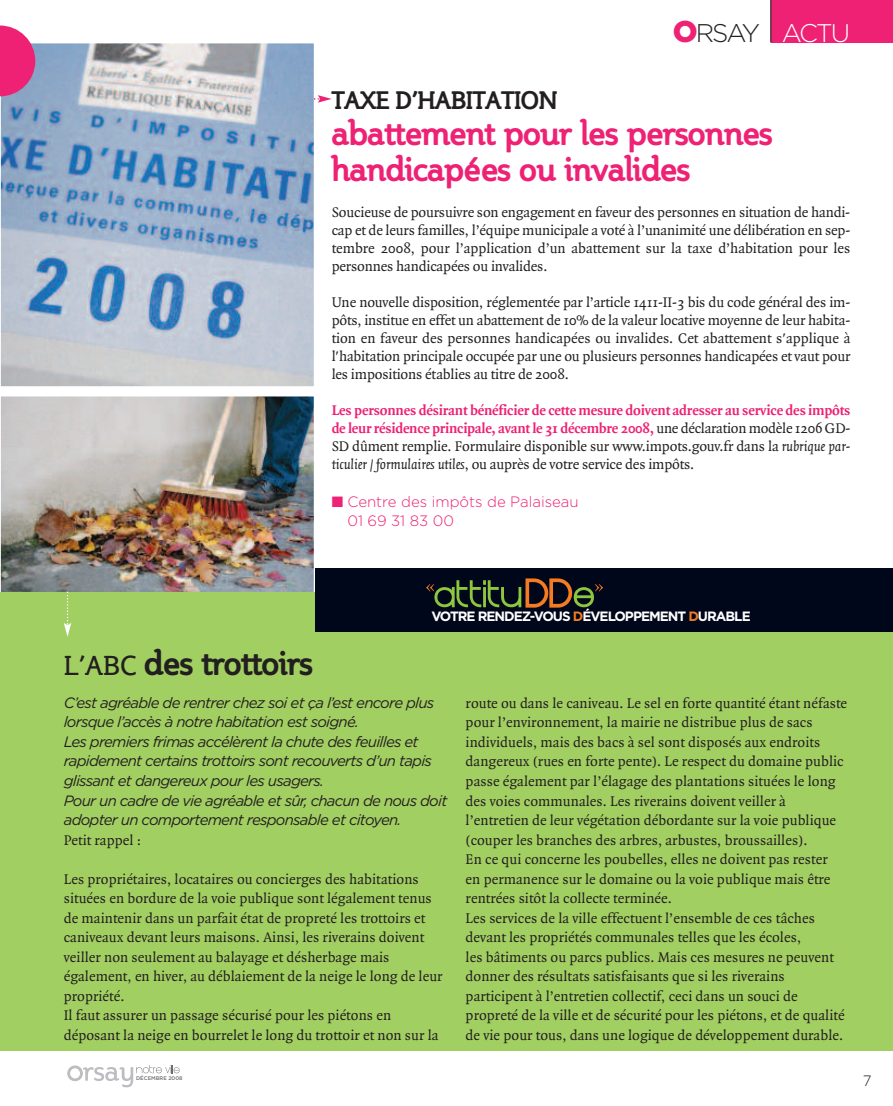
<style>
.page{position:relative;width:893px;height:1106px;background:#fff}
.page>*{position:absolute;margin:0;border:0;box-sizing:border-box;transform-origin:0 0}
.t1{font:700 33px/36px "Steinem";color:#ee2174}
.t2{font:700 33px "Steinem";color:#231f20}
.t3{font:300 25.5px "Gotham";letter-spacing:-.08em;color:#231f20}
.t4{font:700 24px "Steinem";color:#231f20}
.t5{font:15px/19.5px "Quadraat";letter-spacing:.005em;color:#231f20;text-align:justify}
.t6{font:italic 15px/19.5px "Gotham";letter-spacing:-.05em;color:#231f20}
.t7{font:700 15px/18px "Quadraat";letter-spacing:-.015em;color:#ee2174;text-align:justify}
.t8{font:300 15px/18px "Gotham";color:#ee2174}
.t9{font:300 15px "Gotham";color:#231f20}
.t10{font:700 13.5px "Gotham";letter-spacing:-.075em;color:#fff}
.t11{font:500 5.25px "Gotham";color:#6c6d70}
.s1{font-weight:900;font-size:30px;color:#ee2174}
.s2{color:#fff}
.s3{font-weight:400;color:#231f20}
.s4{font-weight:400;font-style:italic;color:#231f20}
.s5{color:#f47b21}
.s6{font-weight:400;font-size:27px}
</style>
<div class="page">
<img style="left:2px;top:397px;width:311px;height:195px">
<div style="left:0;top:395px;width:315px;height:205px;border:1px solid #fff"></div>
<div style="left:0;top:592px;width:893px;height:458px;background:#a2cf62"></div>
<img style="left:2px;top:45px;width:311px;height:340px">
<div style="left:0;top:43px;width:315px;height:344px;border:1px solid #fff"></div>
<div style="left:771px;top:0;width:122px;height:43px;background:#ee2174"></div>
<hr style="left:770px;top:0;width:1px;height:43px;background:#231f20">
<svg style="left:0;top:26px;width:35px;height:70px;background:#e44389"></svg>
<div style="left:315px;top:568px;width:578px;height:63px;background:#01071a"></div>
<svg style="left:426px;top:578px;width:177px;height:29px"></svg>
<svg style="left:68px;top:1065px;width:112px;height:22px"></svg>
<svg style="left:64px;top:591px;width:7px;height:45px"></svg>
<svg style="left:314px;top:95px;width:18px;height:8px"></svg>
<h2 class="t3" style="left:673px;top:18px;width:179px"><span class="s1">O</span>RSAY <span class="s2">ACTU</span></h2>
<h3 class="t4" style="left:332px;top:87px;width:227px">TAXE D’HABITATION</h3>
<h1 class="t1" style="left:332px;top:116px;width:442px">abattement pour les personnes handicapées ou invalides</h1>
<p class="t5" style="left:332px;top:203px;width:520px;line-height:18px">Soucieuse de poursuivre son engagement en faveur des personnes en situation de handi&shy;cap et de leurs familles, l’équipe municipale a voté à l’unanimité une délibération en sep&shy;tembre 2008, pour l’application d’un abattement sur la taxe d’habitation pour les personnes handicapées ou invalides.</p>
<p class="t5" style="left:332px;top:293px;width:520px;line-height:18px">Une nouvelle disposition, réglementée par l’article 1411-II-3 bis du code général des im&shy;pôts, institue en effet un abattement de 10% de la valeur locative moyenne de leur habita&shy;tion en faveur des personnes handicapées ou invalides. Cet abattement s'applique à l'habitation principale occupée par une ou plusieurs personnes handicapées et vaut pour les impositions établies au titre de 2008.</p>
<p class="t7" style="left:332px;top:401px;width:520px">Les personnes désirant bénéficier de cette mesure doivent adresser au service des impôts de leur résidence principale, avant le 31 décembre 2008, <span class="s3">une déclaration modèle 1206 GD-SD dûment remplie. Formulaire disponible sur www.impots.gouv.fr dans la</span> <span class="s4">rubrique par&shy;ticulier / formulaires utiles</span><span class="s3">, ou auprès de votre service des impôts.</span></p>
<p class="t8" style="left:347px;top:493px;width:233px;text-indent:-16px">■ Centre des impôts de Palaiseau<br>01 69 31 83 00</p>
<p class="t10" style="left:431px;top:608px;width:321px">VOTRE RENDEZ-VOUS <span class="s5">D</span>ÉVELOPPEMENT <span class="s5">D</span>URABLE</p>
<h1 class="t2" style="left:64px;top:644px;width:250px"><span class="s6">L’ABC</span> des trottoirs</h1>
<p class="t6" style="left:64px;top:693px;width:385px">C’est agréable de rentrer chez soi et ça l’est encore plus lorsque l’accès à notre habitation est soigné.<br>Les premiers frimas accélèrent la chute des feuilles et rapidement certains trottoirs sont recouverts d’un tapis glissant et dangereux pour les usagers.<br>Pour un cadre de vie agréable et sûr, chacun de nous doit adopter un comportement responsable et citoyen.</p>
<p class="t5" style="left:64px;top:829px;width:79px">Petit rappel :</p>
<p class="t5" style="left:64px;top:868px;width:380px;text-align:left">Les propriétaires, locataires ou concierges des habitations situées en bordure de la voie publique sont légalement tenus de maintenir dans un parfait état de propreté les trottoirs et caniveaux devant leurs maisons. Ainsi, les riverains doivent veiller non seulement au balayage et désherbage mais également, en hiver, au déblaiement de la neige le long de leur propriété.<br>Il faut assurer un passage sécurisé pour les piétons en déposant la neige en bourrelet le long du trottoir et non sur la</p>
<p class="t11" style="left:136px;top:1075px;width:48px">DÉCEMBRE 2008</p>
<p class="t5" style="left:466px;top:693px;width:383px;text-align:left">route ou dans le caniveau. Le sel en forte quantité étant néfaste pour l’environnement, la mairie ne distribue plus de sacs individuels, mais des bacs à sel sont disposés aux endroits dangereux (rues en forte pente). Le respect du domaine public passe également par l’élagage des plantations situées le long des voies communales. Les riverains doivent veiller à l’entretien de leur végétation débordante sur la voie publique (couper les branches des arbres, arbustes, broussailles).<br>En ce qui concerne les poubelles, elles ne doivent pas rester<br>en permanence sur le domaine ou la voie publique mais être rentrées sitôt la collecte terminée.<br>Les services de la ville effectuent l’ensemble de ces tâches devant les propriétés communales telles que les écoles,<br>les bâtiments ou parcs publics. Mais ces mesures ne peuvent donner des résultats satisfaisants que si les riverains participent à l’entretien collectif, ceci dans un souci de propreté de la ville et de sécurité pour les piétons, et de qualité de vie pour tous, dans une logique de développement durable.</p>
<p class="t9" style="left:863px;top:1072px;width:10px">7</p>
</div>
